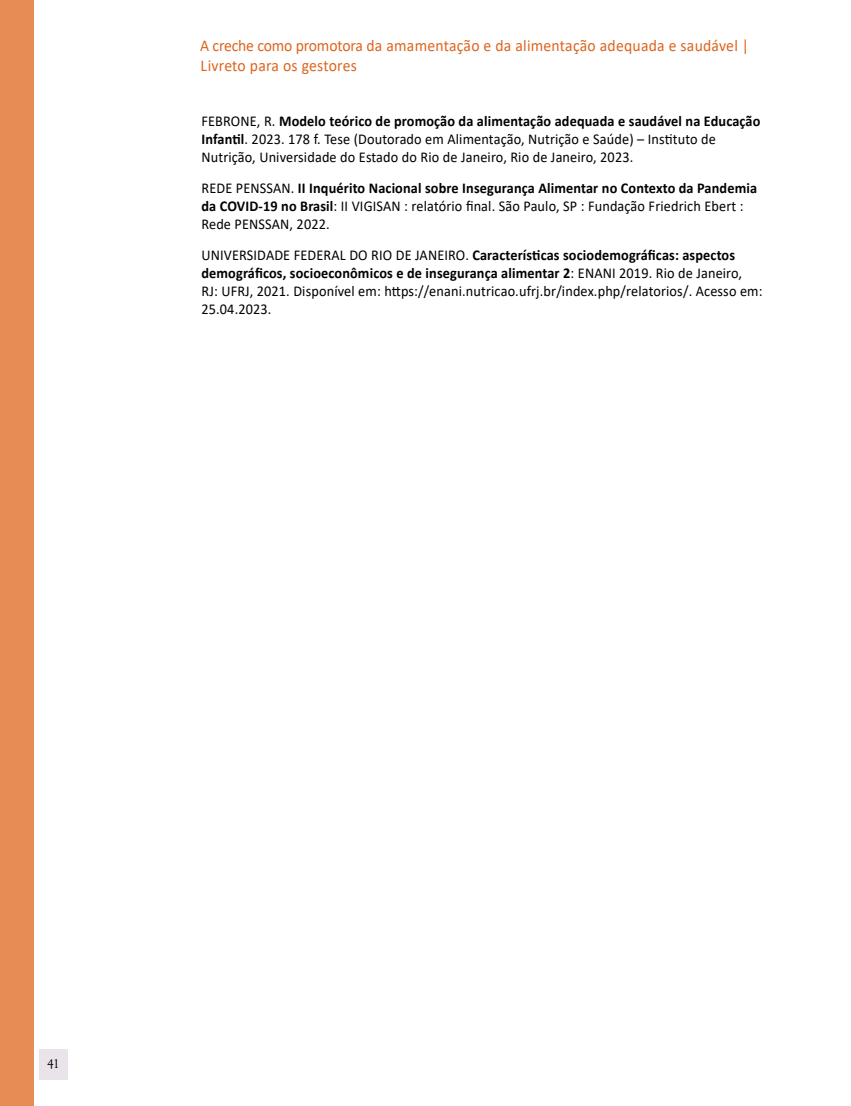
<style>
.page{position:relative;width:851px;height:1106px;background:#fff}
.page>*{position:absolute;margin:0;border:0;box-sizing:border-box;transform-origin:0 0}
.t1{font:16.5px/19.8px "Calibri";letter-spacing:.015em;color:#dc651e;scale:.95 1}
.t2{font:15px/18px "Calibri";letter-spacing:.01em;color:#000;scale:.95 1}
.t3{font:13.5px "Goudy Old Style T";color:#000}
.s1{font-weight:700}
</style>
<div class="page">
<div style="left:0;top:0;width:34px;height:1106px;background:#e68d55"></div>
<div style="left:39px;top:1049px;width:29px;height:30px;background:#ebe3ea"></div>
<p class="t1" style="left:200px;top:35px;width:579px">A creche como promotora da amamentação e da alimentação adequada e saudável |<br>Livreto para os gestores</p>
<p class="t2" style="left:201px;top:112px;width:590px">FEBRONE, R. <span class="s1">Modelo teórico de promoção da alimentação adequada e saudável na Educação<br>Infantil</span>. 2023. 178 f. Tese (Doutorado em Alimentação, Nutrição e Saúde) – Instituto de<br>Nutrição, Universidade do Estado do Rio de Janeiro, Rio de Janeiro, 2023.</p>
<p class="t2" style="left:201px;top:178px;width:586px">REDE PENSSAN. <span class="s1">II Inquérito Nacional sobre Insegurança Alimentar no Contexto da Pandemia da COVID-19 no Brasil</span>: II VIGISAN : relatório final. São Paulo, SP : Fundação Friedrich Ebert :<br>Rede PENSSAN, 2022.</p>
<p class="t2" style="left:201px;top:245px;width:592px">UNIVERSIDADE FEDERAL DO RIO DE JANEIRO. <span class="s1">Características sociodemográficas: aspectos demográficos, socioeconômicos e de insegurança alimentar 2</span>: ENANI 2019. Rio de Janeiro,<br>RJ: UFRJ, 2021. Disponível em: https://enani.nutricao.ufrj.br/index.php/relatorios/. Acesso em:<br>25.04.2023.</p>
<p class="t3" style="left:47px;top:1056px;width:14px">41</p>
<p class="t3" style="left:53px;top:1056px;width:8px">2</p>
</div>
